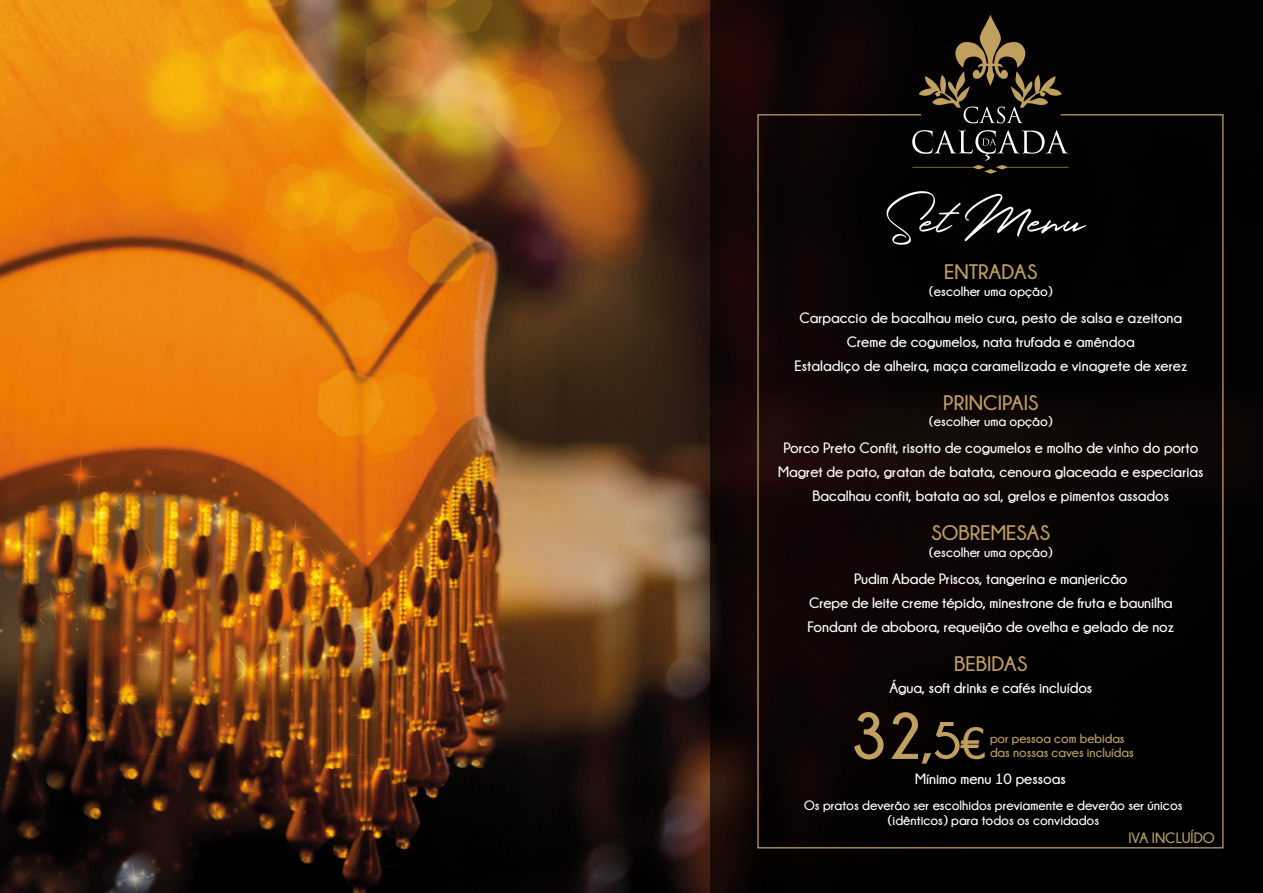
<style>
.page{position:relative;width:1263px;height:893px;background:#fff}
.page>*{position:absolute;margin:0;border:0;box-sizing:border-box;transform-origin:0 0}
.t1{font:700 65.85px "Champagne&Limousines";color:#c19f5f}
.t2{font:57px "Holland";color:#fff}
.t3{font:700 21px "Champagne&Limousines";color:#c19f5f}
.t4{font:700 15px/24px "Champagne&Limousines";color:#fff;text-align:center}
.t5{font:700 15px "Champagne&Limousines";color:#c19f5f}
.t6{font:700 13.5px/15px "Champagne&Limousines";color:#fff;text-align:center}
.t7{font:700 13.05px/14.2px "Champagne&Limousines";color:#c19f5f}
.s1{font-size:52.5px}
.s2{font-size:45.6px}
</style>
<div class="page">
<img style="left:0;top:0;width:710px;height:893px">
<svg style="left:710px;top:0;width:553px;height:893px;background:#090303"></svg>
<svg style="left:919px;top:15px;width:143px;height:99px;background:#2e2618"></svg>
<svg style="left:757px;top:114px;width:467px;height:735px;background:#090404"></svg>
<h2 class="t2" style="left:885px;top:177px;width:201px">Set Menu</h2>
<h3 class="t3" style="left:944px;top:260px;width:95px">ENTRADAS</h3>
<p class="t6" style="left:929px;top:284px;width:125px">(escolher uma opção)</p>
<p class="t4" style="left:794px;top:305px;width:394px">Carpaccio de bacalhau meio cura, pesto de salsa e azeitona<br>Creme de cogumelos, nata trufada e amêndoa<br>Estaladiço de alheira, maça caramelizada e vinagrete de xerez</p>
<h3 class="t3" style="left:943px;top:391px;width:97px">PRINCIPAIS</h3>
<p class="t6" style="left:929px;top:414px;width:125px">(escolher uma opção)</p>
<p class="t4" style="left:778px;top:436px;width:427px">Porco Preto Confit, risotto de cogumelos e molho de vinho do porto<br>Magret de pato, gratan de batata, cenoura glaceada e especiarias<br>Bacalhau confit, batata ao sal, grelos e pimentos assados</p>
<h3 class="t3" style="left:931px;top:521px;width:120px">SOBREMESAS</h3>
<p class="t6" style="left:929px;top:545px;width:125px">(escolher uma opção)</p>
<p class="t4" style="left:808px;top:566px;width:368px">Pudim Abade Priscos, tangerina e manjericão<br>Crepe de leite creme tépido, minestrone de fruta e baunilha<br>Fondant de abobora, requeijão de ovelha e gelado de noz</p>
<h3 class="t3" style="left:954px;top:652px;width:75px">BEBIDAS</h3>
<p class="t4" style="left:889px;top:676px;width:204px">Água, soft drinks e cafés incluídos</p>
<h1 class="t1" style="left:850px;top:700px;width:136px">32<span class="s1">,5</span><span class="s2">€</span></h1>
<p class="t7" style="left:990px;top:731px;width:145px">por pessoa com bebidas das nossas caves incluídas</p>
<p class="t4" style="left:915px;top:766px;width:152px">Mínimo menu 10 pessoas</p>
<p class="t6" style="left:804px;top:797px;width:380px">Os pratos deverão ser escolhidos previamente e deverão ser únicos (idênticos) para todos os convidados</p>
<p class="t5" style="left:1128px;top:830px;width:88px">IVA INCLUÍDO</p>
</div>
